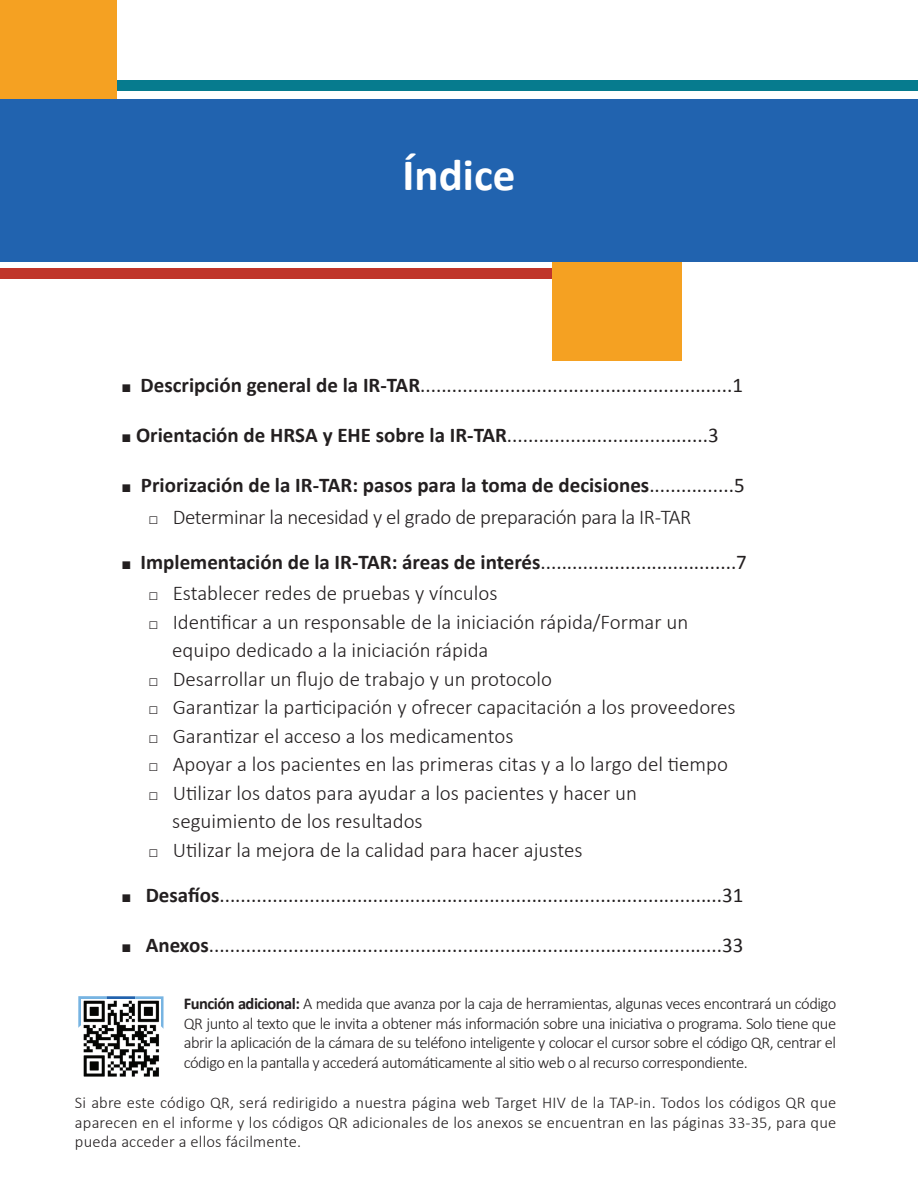
<style>
.page{position:relative;width:918px;height:1188px;background:#fff}
.page>*{position:absolute;margin:0;border:0;box-sizing:border-box;transform-origin:0 0}
.t1{font:700 45px "Calibri";color:#fff}
.t2{font:300 21px/28.5px "Calibri";color:#231f20}
.t3{font:21px "Calibri";color:#231f20}
.t4{font:700 21px "Calibri";color:#231f20}
.t5{font:300 21px "Calibri";letter-spacing:-.02em;color:#231f20}
.t6{font:300 16.5px/19.8px "Calibri";letter-spacing:-.02em;color:#231f20;text-align:justify}
.s1{font-family:"Arial";font-weight:700;font-size:16.5px}
.s2{font-weight:700}
.s3{font-family:"Arial";font-size:16.5px}
.s4{font-weight:400}
</style>
<div class="page">
<svg style="left:78px;top:996px;width:86px;height:33px"></svg>
<img style="left:81px;top:999px;width:80px;height:78px">
<div style="left:51px;top:80px;width:867px;height:10px;background:#067b8e"></div>
<div style="left:0;top:268px;width:642px;height:11px;background:#c0352a"></div>
<div style="left:0;top:0;width:117px;height:234px;background:#f5a122"></div>
<div style="left:552px;top:261px;width:130px;height:100px;background:#f5a122"></div>
<div style="left:0;top:99px;width:918px;height:162px;background:#2163af"></div>
<h1 class="t1" style="left:403px;top:143px;width:114px">Índice</h1>
<p class="t3" style="left:122px;top:372px;width:623px"><span class="s1">■</span> <span class="s2">Descripción general de la IR-TAR</span>...........................................................1</p>
<p class="t3" style="left:122px;top:422px;width:599px"><span class="s1">■</span> <span class="s2">Orientación de HRSA y EHE sobre la IR-TAR</span>......................................3</p>
<p class="t4" style="left:122px;top:471px;width:625px"><span class="s3">■</span> Priorización de la IR-TAR: pasos para la toma de decisiones<span class="s4">................5</span></p>
<p class="t5" style="left:148px;top:504px;width:544px"><span class="s1">□</span> Determinar la necesidad y el grado de preparación para la IR-TAR</p>
<p class="t4" style="left:122px;top:547px;width:627px"><span class="s3">■</span> Implementación de la IR-TAR: áreas de interés<span class="s4">.....................................7</span></p>
<p class="t2" style="left:148px;top:579px;width:351px"><span class="s1">□</span> Establecer redes de pruebas y vínculos</p>
<p class="t2" style="left:172px;top:607px;width:518px;text-indent:-24px"><span class="s1">□</span> Identificar a un responsable de la iniciación rápida/Formar un equipo dedicado a la iniciación rápida</p>
<p class="t2" style="left:148px;top:664px;width:405px"><span class="s1">□</span> Desarrollar un flujo de trabajo y un protocolo</p>
<p class="t2" style="left:148px;top:693px;width:589px"><span class="s1">□</span> Garantizar la participación y ofrecer capacitación a los proveedores</p>
<p class="t2" style="left:148px;top:721px;width:367px"><span class="s1">□</span> Garantizar el acceso a los medicamentos</p>
<p class="t2" style="left:148px;top:750px;width:581px"><span class="s1">□</span> Apoyar a los pacientes en las primeras citas y a lo largo del tiempo</p>
<p class="t2" style="left:172px;top:778px;width:466px;text-indent:-24px"><span class="s1">□</span> Utilizar los datos para ayudar a los pacientes y hacer un seguimiento de los resultados</p>
<p class="t2" style="left:148px;top:835px;width:436px"><span class="s1">□</span> Utilizar la mejora de la calidad para hacer ajustes</p>
<p class="t3" style="left:121px;top:882px;width:623px"><span class="s1">■</span> <span class="s2">Desafíos</span>...............................................................................................31</p>
<p class="t3" style="left:122px;top:932px;width:623px"><span class="s1">■</span> <span class="s2">Anexos</span>.................................................................................................33</p>
<p class="t6" style="left:184px;top:993px;width:654px"><span class="s2">Función adicional:</span> A medida que avanza por la caja de herramientas, algunas veces encontrará un código QR junto al texto que le invita a obtener más información sobre una iniciativa o programa. Solo tiene que abrir la aplicación de la cámara de su teléfono inteligente y colocar el cursor sobre el código QR, centrar el código en la pantalla y accederá automáticamente al sitio web o al recurso correspondiente.</p>
<p class="t6" style="left:75px;top:1092px;width:763px">Si abre este código QR, será redirigido a nuestra página web Target HIV de la TAP-in. Todos los códigos QR que aparecen en el informe y los códigos QR adicionales de los anexos se encuentran en las páginas 33-35, para que pueda acceder a ellos fácilmente.</p>
</div>
